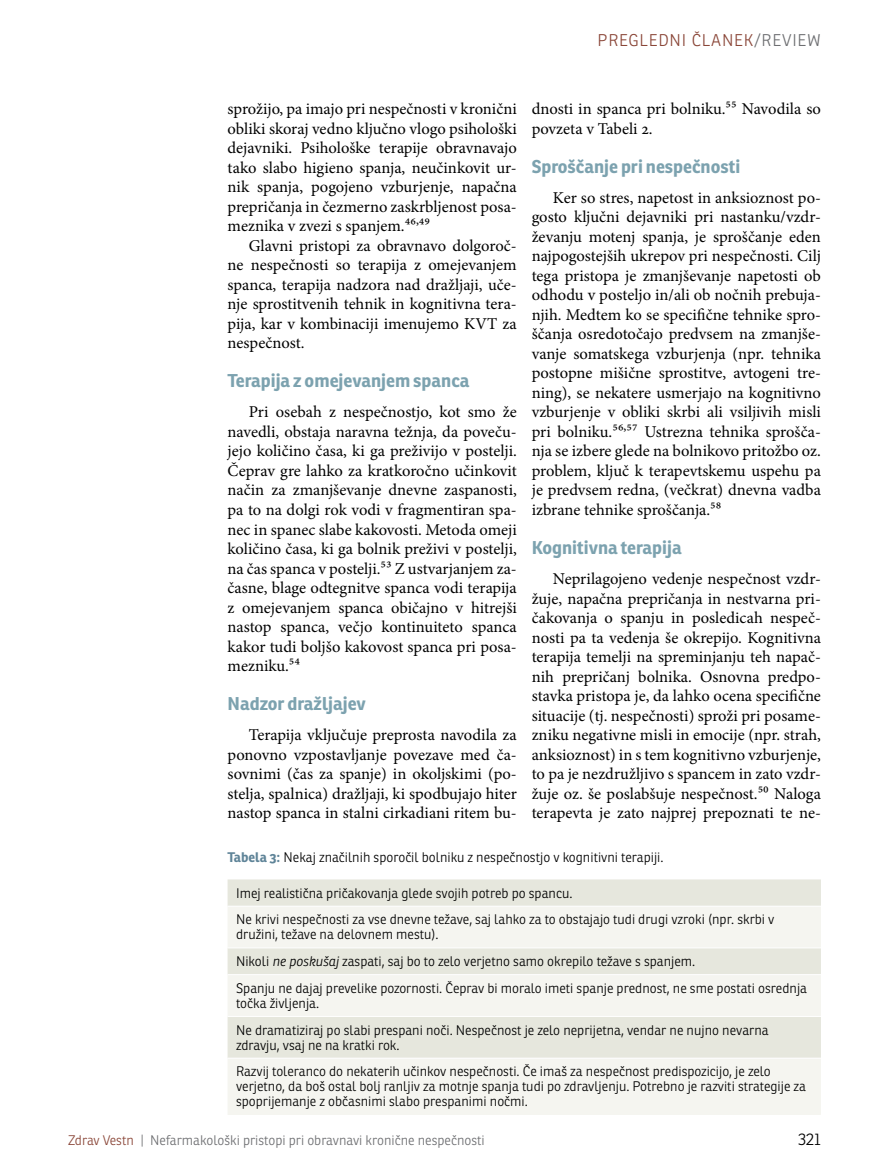
<style>
.page{position:relative;width:872px;height:1166px;background:#fff}
.page>*{position:absolute;margin:0;border:0;box-sizing:border-box;transform-origin:0 0}
.t1{font:700 18px "Ronnia";color:#7ca2af}
.t2{font:16.5px/19.5px "Minion Pro";color:#000;text-align:justify}
.t3{font:300 16.5px "Ronnia";letter-spacing:.05em;color:#8a4638}
.t4{font:300 16.5px "Ronnia";color:#000}
.t5{font:300 13.5px/26.7px "Ronnia";color:#000}
.t6{font:300 13.5px "Ronnia";color:#6d6e71}
.s1{color:#6d6e71}
.s2{font-weight:700;color:#5f8498}
.s3{font-style:italic}
.s4{color:#8a4638}
</style>
<div class="page">
<div style="left:227px;top:879px;width:594px;height:26px;background:#e6e7dd"></div>
<svg style="left:227px;top:907px;width:594px;height:207px;fill:#f5f5f0"></svg>
<hr style="left:227px;top:947px;width:594px;height:1px;background:#fff">
<hr style="left:227px;top:973px;width:594px;height:1px;background:#fff">
<hr style="left:227px;top:1015px;width:594px;height:1px;background:#fff">
<hr style="left:227px;top:1057px;width:594px;height:1px;background:#fff">
<p class="t3" style="left:597px;top:30px;width:225px">Pregledni članek<span class="s1">/Review</span></p>
<p class="t2" style="left:532px;top:99px;width:291px">dnosti in spanca pri bolniku.55 Navodila so povzeta v Tabeli 2.</p>
<p class="t1" style="left:531px;top:155px;width:210px">Sproščanje pri nespečnosti</p>
<p class="t2" style="left:532px;top:188px;width:291px;text-indent:21px">Ker so stres, napetost in anksioznost po&shy;gosto ključni dejavniki pri nastanku/vzdr&shy;ževanju motenj spanja, je sproščanje eden najpogostejših ukrepov pri nespečnosti. Cilj tega pristopa je zmanjševanje napetosti ob odhodu v posteljo in/ali ob nočnih prebuja&shy;njih. Medtem ko se specifične tehnike spro&shy;ščanja osredotočajo predvsem na zmanjše&shy;vanje somatskega vzburjenja (npr. tehnika postopne mišične sprostitve, avtogeni tre&shy;ning), se nekatere usmerjajo na kognitivno vzburjenje v obliki skrbi ali vsiljivih misli pri bolniku.56,57 Ustrezna tehnika sprošča&shy;nja se izbere glede na bolnikovo pritožbo oz. problem, ključ k terapevtskemu uspehu pa je predvsem redna, (večkrat) dnevna vadba izbrane tehnike sproščanja.58</p>
<p class="t1" style="left:531px;top:536px;width:151px">Kognitivna terapija</p>
<p class="t2" style="left:532px;top:569px;width:291px;text-indent:21px">Neprilagojeno vedenje nespečnost vzdr&shy;žuje, napačna prepričanja in nestvarna pri&shy;čakovanja o spanju in posledicah nespeč&shy;nosti pa ta vedenja še okrepijo. Kognitivna terapija temelji na spreminjanju teh napač&shy;nih prepričanj bolnika. Osnovna predpo&shy;stavka pristopa je, da lahko ocena specifične situacije (tj. nespečnosti) sproži pri posame&shy;zniku negativne misli in emocije (npr. strah, anksioznost) in s tem kognitivno vzburjenje, to pa je nezdružljivo s spancem in zato vzdr&shy;žuje oz. še poslabšuje nespečnost.50 Naloga terapevta je zato najprej prepoznati te ne-</p>
<p class="t2" style="left:227px;top:99px;width:291px">sprožijo, pa imajo pri nespečnosti v kronični obliki skoraj vedno ključno vlogo psihološki dejavniki. Psihološke terapije obravnavajo tako slabo higieno spanja, neučinkovit ur&shy;nik spanja, pogojeno vzburjenje, napačna prepričanja in čezmerno zaskrbljenost posa&shy;meznika v zvezi s spanjem.46,49</p>
<p class="t2" style="left:227px;top:236px;width:291px;text-indent:21px">Glavni pristopi za obravnavo dolgoroč&shy;ne nespečnosti so terapija z omejevanjem spanca, terapija nadzora nad dražljaji, uče&shy;nje sprostitvenih tehnik in kognitivna tera&shy;pija, kar v kombinaciji imenujemo KVT za nespečnost.</p>
<p class="t1" style="left:227px;top:369px;width:243px">Terapija z omejevanjem spanca</p>
<p class="t2" style="left:227px;top:402px;width:291px;text-indent:21px">Pri osebah z nespečnostjo, kot smo že navedli, obstaja naravna težnja, da poveču&shy;jejo količino časa, ki ga preživijo v postelji.<br>Čeprav gre lahko za kratkoročno učinkovit način za zmanjševanje dnevne zaspanosti, pa to na dolgi rok vodi v fragmentiran spa&shy;nec in spanec slabe kakovosti. Metoda omeji količino časa, ki ga bolnik preživi v postelji, na čas spanca v postelji.53 Z ustvarjanjem za&shy;časne, blage odtegnitve spanca vodi terapija z omejevanjem spanca običajno v hitrejši nastop spanca, večjo kontinuiteto spanca kakor tudi boljšo kakovost spanca pri posa&shy;mezniku.54</p>
<p class="t1" style="left:227px;top:692px;width:140px">Nadzor dražljajev</p>
<p class="t2" style="left:227px;top:725px;width:291px;text-indent:21px">Terapija vključuje preprosta navodila za ponovno vzpostavljanje povezave med ča&shy;sovnimi (čas za spanje) in okoljskimi (po&shy;stelja, spalnica) dražljaji, ki spodbujajo hiter nastop spanca in stalni cirkadiani ritem bu-</p>
<p class="t5" style="left:227px;top:844px;width:437px"><span class="s2">Tabela 3:</span> N ekaj značilnih sporočil bolniku z nespečnostjo v kognitivni terapiji.</p>
<p class="t5" style="left:236px;top:879px;width:540px">I mej realistična pričakovanja glede svojih potreb po spancu.<br>N e krivi nespečnosti za vse dnevne težave, saj lahko za to obstajajo tudi drugi vzroki (npr. skrbi v</p>
<p class="t5" style="left:236px;top:920px;width:572px">družini, težave na delovnem mestu).<br>N ikoli <span class="s3">ne poskušaj</span> zaspati, saj bo to zelo verjetno samo okrepilo težave s spanjem.<br>Spanju ne dajaj prevelike pozornosti. Čeprav bi moralo imeti spanje prednost, ne sme postati osrednja</p>
<p class="t5" style="left:236px;top:989px;width:534px">točka življenja.<br>N e dramatiziraj po slabi prespani noči. N espečnost je zelo neprijetna, vendar ne nujno nevarna</p>
<p class="t5" style="left:236px;top:1031px;width:536px">zdravju, vsaj ne na kratki rok.<br>Razvij toleranco do nekaterih učinkov nespečnosti. Če imaš za nespečnost predispozicijo, je zelo</p>
<p class="t5" style="left:236px;top:1078px;width:571px;line-height:15px">verjetno, da boš ostal bolj ranljiv za motnje spanja tudi po zdravljenju. Potrebno je razviti strategije za spoprijemanje z občasnimi slabo prespanimi nočmi.</p>
<p class="t6" style="left:68px;top:1131px;width:418px"><span class="s4">Zdrav Vestn</span> | N efarmakološki pristopi pri obravnavi kronične nespečnosti</p>
<p class="t4" style="left:798px;top:1128px;width:24px">321</p>
</div>
